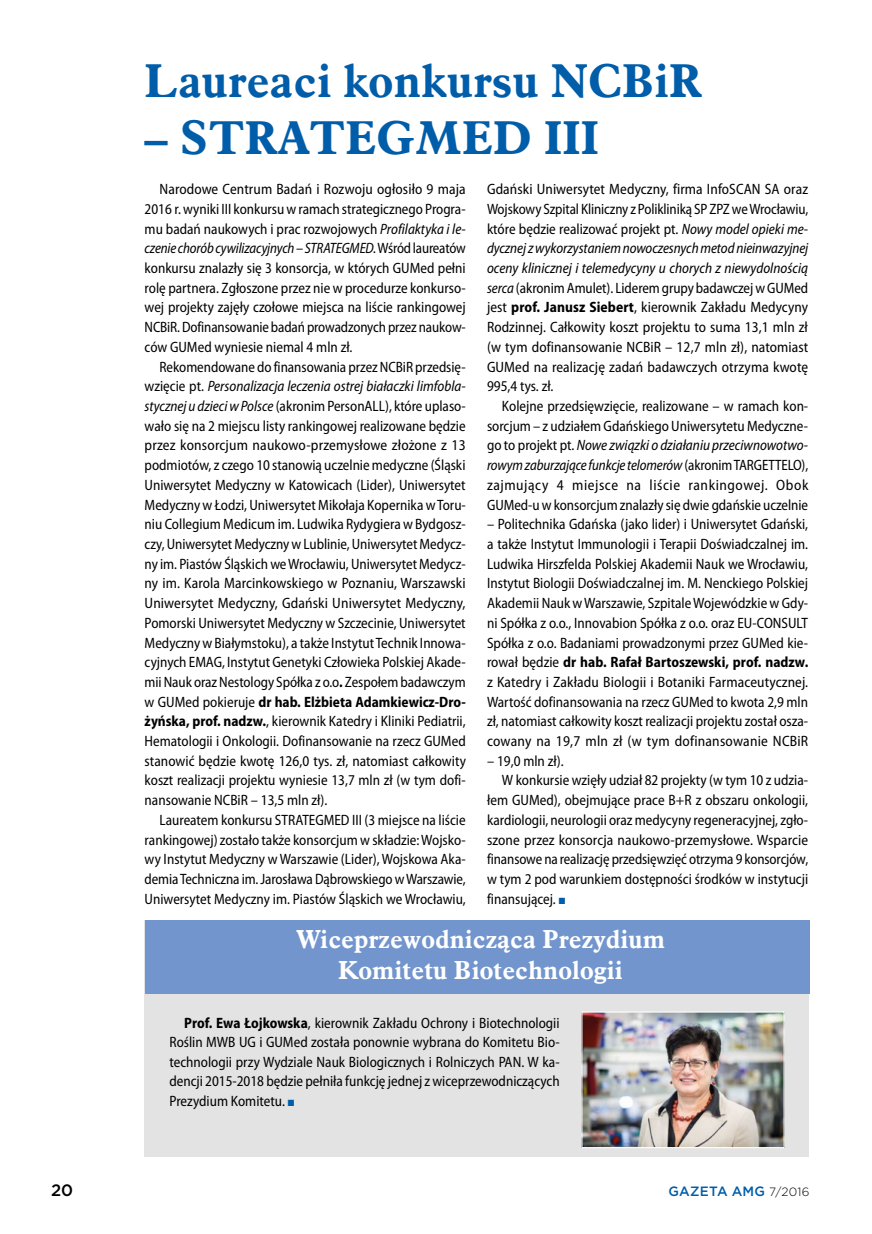
<style>
.page{position:relative;width:872px;height:1234px;background:#fff}
.page>*{position:absolute;margin:0;border:0;box-sizing:border-box;transform-origin:0 0}
.t1{font:700 46.5px "Aldine 721 EU";letter-spacing:.005em;color:#005da9}
.t2{font:700 25.5px/30.6px "Aldine 721 EU";letter-spacing:.005em;color:#fff;text-align:center}
.t3{font:500 16.5px "Gotham";color:#000}
.t4{font:semi-condensed 15px/19.6px "Myriad Pro";color:#000;text-align:justify;scale:.96 1}
.t5{font:semi-condensed 15px/19.6px "Myriad Pro";color:#000;text-align:justify;scale:.95 1}
.t6{font:semi-condensed 15px/19.6px "Myriad Pro";color:#000;text-align:justify}
.t7{font:500 13.5px "Gotham";letter-spacing:.015em;color:#005da9}
.s1{font-style:italic}
.s2{font-weight:700}
.s3{color:#005da9}
.s4{font-weight:300;font-size:12px;color:#000}
</style>
<div class="page">
<div style="left:145px;top:919px;width:664px;height:237px;background:#e3e3e3"></div>
<div style="left:145px;top:919px;width:664px;height:73px;background:#7295cd"></div>
<img style="left:583px;top:1013px;width:199px;height:132px">
<div style="left:581px;top:1011px;width:203px;height:136px;border:1px solid #fff"></div>
<h1 class="t1" style="left:145px;top:53px;width:559px">Laureaci konkursu NCBiR</h1>
<h1 class="t1" style="left:145px;top:110px;width:456px">– STRATEGMED III</h1>
<p class="t6" style="left:145px;top:179px;width:323px;text-indent:15px">Narodowe Centrum Badań i Rozwoju ogłosiło 9 maja 2016 r. wyniki III konkursu w ramach strategicznego Progra&shy;mu badań naukowych i prac rozwojowych <span class="s1">Profilaktyka i le&shy;czenie chorób cywilizacyjnych – STRATEGMED.</span> Wśród laureatów konkursu znalazły się 3 konsorcja, w których GUMed pełni rolę partnera. Zgłoszone przez nie w procedurze konkurso&shy;wej projekty zajęły czołowe miejsca na liście rankingowej NCBiR. Dofinansowanie badań prowadzonych przez naukow&shy;ców GUMed wyniesie niemal 4 mln zł.</p>
<p class="t5" style="left:145px;top:356px;width:340px;text-indent:15px">Rekomendowane do finansowania przez NCBiR przedsię&shy;wzięcie pt. <span class="s1">Personalizacja leczenia ostrej białaczki limfobla&shy;stycznej u dzieci w Polsce</span> (akronim PersonALL), które uplaso&shy;wało się na 2 miejscu listy rankingowej realizowane będzie przez konsorcjum naukowo-przemysłowe złożone z 13 podmiotów, z czego 10 stanowią uczelnie medyczne (Śląski Uniwersytet Medyczny w Katowicach (Lider), Uniwersytet Medyczny w Łodzi, Uniwersytet Mikołaja Kopernika w Toru&shy;niu Collegium Medicum im. Ludwika Rydygiera w Bydgosz&shy;czy, Uniwersytet Medyczny w Lublinie, Uniwersytet Medycz&shy;ny im. Piastów Śląskich we Wrocławiu, Uniwersytet Medycz&shy;ny im. Karola Marcinkowskiego w Poznaniu, Warszawski Uniwersytet Medyczny, Gdański Uniwersytet Medyczny, Pomorski Uniwersytet Medyczny w Szczecinie, Uniwersytet Medyczny w Białymstoku), a także Instytut Technik Innowa&shy;cyjnych EMAG, Instytut Genetyki Człowieka Polskiej Akade&shy;mii Nauk oraz Nestology Spółka z o.o<span class="s2">.</span> Zespołem badawczym w GUMed pokieruje <span class="s2">dr hab. Elżbieta Adamkiewicz-Dro&shy;żyńska, prof. nadzw.</span>, kierownik Katedry i Kliniki Pediatrii, Hematologii i Onkologii. Dofinansowanie na rzecz GUMed stanowić będzie kwotę 126,0 tys. zł, natomiast całkowity koszt realizacji projektu wyniesie 13,7 mln zł (w tym dofi&shy;nansowanie NCBiR – 13,5 mln zł).</p>
<p class="t4" style="left:145px;top:809px;width:336px;text-indent:15px">Laureatem konkursu STRATEGMED III (3 miejsce na liście rankingowej) zostało także konsorcjum w składzie: Wojsko&shy;wy Instytut Medyczny w Warszawie (Lider), Wojskowa Aka&shy;demia Techniczna im. Jarosława Dąbrowskiego w Warszawie, Uniwersytet Medyczny im. Piastów Śląskich we Wrocławiu,</p>
<p class="t6" style="left:487px;top:179px;width:323px">Gdański Uniwersytet Medyczny, firma InfoSCAN SA oraz Wojskowy Szpital Kliniczny z Polikliniką SP ZPZ we Wrocławiu, które będzie realizować projekt pt. <span class="s1">Nowy model opieki me&shy;dycznej z wykorzystaniem nowoczesnych metod nieinwazyjnej oceny klinicznej i telemedycyny u chorych z niewydolnością serca</span> (akronim Amulet). Liderem grupy badawczej w GUMed jest <span class="s2">prof. Janusz Siebert</span>, kierownik Zakładu Medycyny Rodzinnej. Całkowity koszt projektu to suma 13,1 mln zł (w tym dofinansowanie NCBiR – 12,7 mln zł), natomiast GUMed na realizację zadań badawczych otrzyma kwotę 995,4 tys. zł.</p>
<p class="t4" style="left:487px;top:396px;width:336px;text-indent:15px">Kolejne przedsięwzięcie, realizowane – w ramach kon&shy;sorcjum – z udziałem Gdańskiego Uniwersytetu Medyczne&shy;go to projekt pt. <span class="s1">Nowe związki o działaniu przeciwnowotwo&shy;rowym zaburzające funkcje telomerów</span> (akronim TARGETTELO), zajmujący 4 miejsce na liście rankingowej. Obok GUMed-u w konsorcjum znalazły się dwie gdańskie uczelnie</p>
<p class="t4" style="left:487px;top:514px;width:336px">– Politechnika Gdańska (jako lider) i Uniwersytet Gdański, a także Instytut Immunologii i Terapii Doświadczalnej im.<br>Ludwika Hirszfelda Polskiej Akademii Nauk we Wrocławiu, Instytut Biologii Doświadczalnej im. M. Nenckiego Polskiej Akademii Nauk w Warszawie, Szpitale Wojewódzkie w Gdy&shy;ni Spółka z o.o., Innovabion Spółka z o.o. oraz EU-CONSULT Spółka z o.o. Badaniami prowadzonymi przez GUMed kie&shy;rował będzie <span class="s2">dr hab. Rafał Bartoszewski, prof. nadzw. </span>z Katedry i Zakładu Biologii i Botaniki Farmaceutycznej.<br>Wartość dofinansowania na rzecz GUMed to kwota 2,9 mln zł, natomiast całkowity koszt realizacji projektu został osza&shy;cowany na 19,7 mln zł (w tym dofinansowanie NCBiR</p>
<p class="t4" style="left:487px;top:750px;width:81px">– 19,0 mln zł).</p>
<p class="t4" style="left:502px;top:770px;width:320px">W konkursie wzięły udział 82 projekty (w tym 10 z udzia-</p>
<p class="t4" style="left:487px;top:790px;width:336px">łem GUMed), obejmujące prace B+R z obszaru onkologii,</p>
<p class="t4" style="left:487px;top:809px;width:336px">kardiologii, neurologii oraz medycyny regeneracyjnej, zgło-</p>
<p class="t6" style="left:487px;top:829px;width:322px">szone przez konsorcja naukowo-przemysłowe. Wsparcie</p>
<p class="t5" style="left:487px;top:849px;width:339px">finansowe na realizację przedsięwzięć otrzyma 9 konsorcjów,</p>
<p class="t4" style="left:487px;top:868px;width:336px">w tym 2 pod warunkiem dostępności środków w instytucji</p>
<p class="t4" style="left:487px;top:888px;width:83px">finansującej. <span class="s3">■</span></p>
<h2 class="t2" style="left:296px;top:923px;width:370px">Wiceprzewodnicząca Prezydium<br>Komitetu Biotechnologii</h2>
<p class="t4" style="left:169px;top:1012px;width:408px;text-indent:15px"><span class="s2">Prof. Ewa Łojkowska</span>, kierownik Zakładu Ochrony i Biotechnologii Roślin MWB UG i GUMed została ponownie wybrana do Komitetu Bio&shy;technologii przy Wydziale Nauk Biologicznych i Rolniczych PAN. W ka&shy;dencji 2015-2018 będzie pełniła funkcję jednej z wiceprzewodniczących Prezydium Komitetu. <span class="s3">■</span></p>
<p class="t3" style="left:51px;top:1179px;width:24px">20</p>
<p class="t7" style="left:668px;top:1182px;width:142px">GAZETA AMG <span class="s4">7/2016</span></p>
</div>
